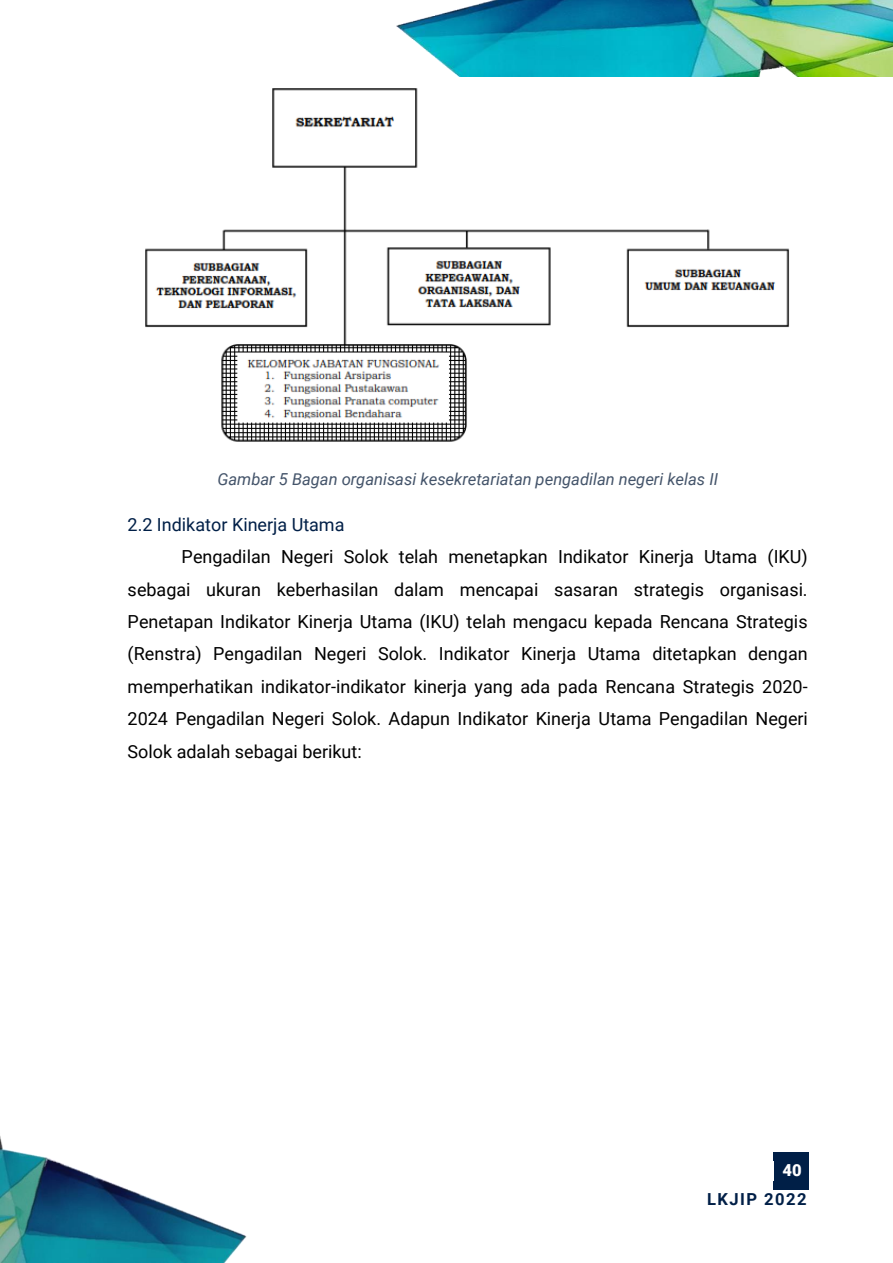
<style>
.page{position:relative;width:893px;height:1263px;background:#fff}
.page>*{position:absolute;margin:0;border:0;box-sizing:border-box;transform-origin:0 0}
.t1{font:18px/32.4px "Roboto";color:#000;text-align:justify}
.t2{font:18px "Roboto";color:#001f47}
.t3{font:italic 16.5px "Roboto";color:#44546a}
.t4{font:700 16.5px "Roboto";letter-spacing:.09em;color:#001f47}
.t5{font:900 16.5px "Roboto";color:#fff}
</style>
<div class="page">
<img style="left:396px;top:0;width:497px;height:77px">
<img style="left:0;top:1136px;width:247px;height:127px">
<div style="left:774px;top:1152px;width:34px;height:37px;background:#001f47"></div>
<img style="left:145px;top:88px;width:645px;height:354px">
<p class="t3" style="left:217px;top:469px;width:502px">Gambar 5 Bagan organisasi kesekretariatan pengadilan negeri kelas II</p>
<p class="t2" style="left:128px;top:514px;width:218px">2.2 Indikator Kinerja Utama</p>
<p class="t1" style="left:128px;top:541px;width:682px;text-indent:54px">Pengadilan Negeri Solok telah menetapkan Indikator Kinerja Utama (IKU) sebagai ukuran keberhasilan dalam mencapai sasaran strategis organisasi.<br>Penetapan Indikator Kinerja Utama (IKU) telah mengacu kepada Rencana Strategis (Renstra) Pengadilan Negeri Solok. Indikator Kinerja Utama ditetapkan dengan memperhatikan indikator-indikator kinerja yang ada pada Rencana Strategis 2020- 2024 Pengadilan Negeri Solok. Adapun Indikator Kinerja Utama Pengadilan Negeri Solok adalah sebagai berikut:</p>
<p class="t5" style="left:783px;top:1161px;width:21px">40</p>
<p class="t4" style="left:707px;top:1190px;width:101px">LKJIP 2022</p>
</div>
